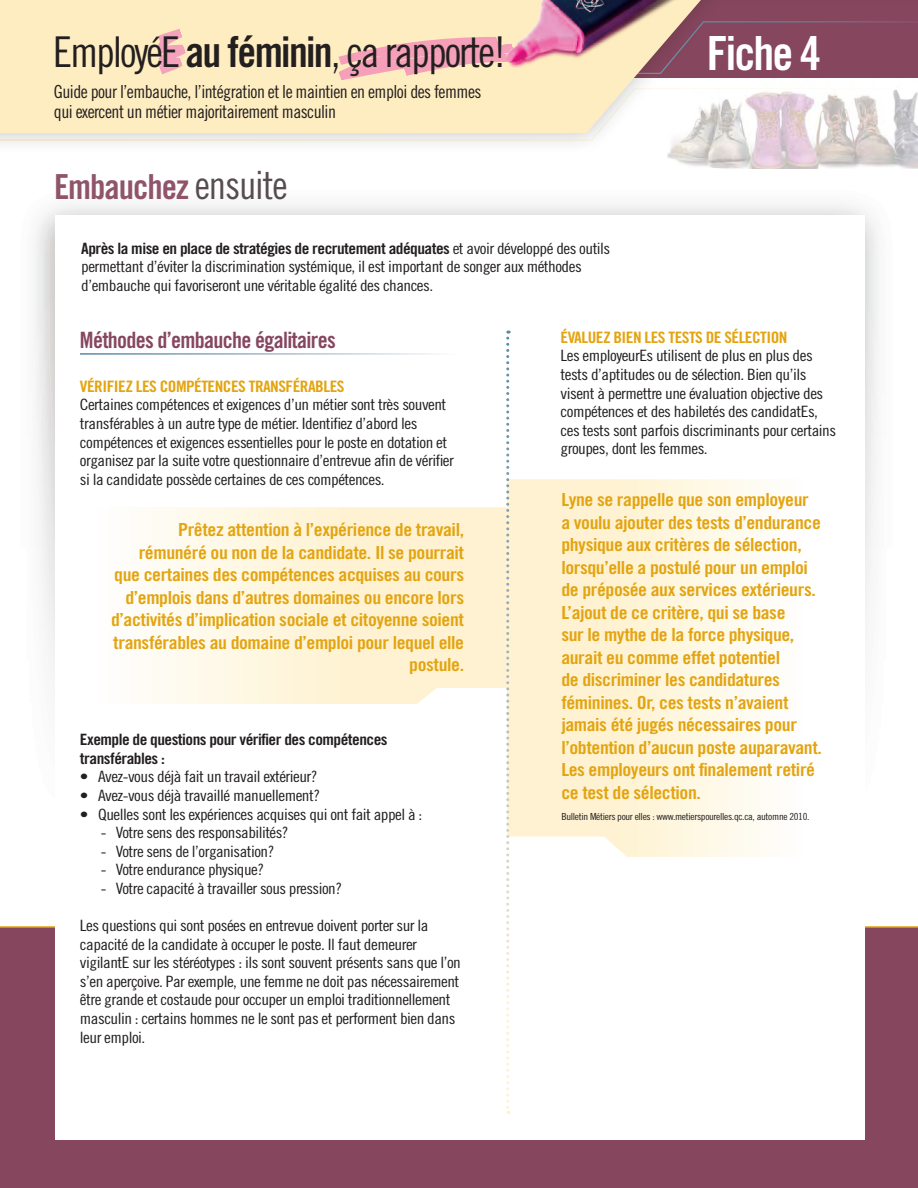
<style>
.page{position:relative;width:918px;height:1188px;background:#fff}
.page>*{position:absolute;margin:0;border:0;box-sizing:border-box;transform-origin:0 0}
.t1{font:47.1px "Trade Gothic Bold Cond Twenty";letter-spacing:-.04em;color:#fff}
.t2{font:42.45px "Trade Gothic Cond Eighteen";letter-spacing:-.05em;color:#231f20}
.TItre_couvert{font:34.5px "Trade Gothic Bold Cond Twenty";letter-spacing:-.03em;color:#90546a}
.Sous-titre{font:22.5px "Trade Gothic Bold Cond Twenty";letter-spacing:-.03em;color:#86465e}
.Bulle{font:18px/22.5px "Trade Gothic Bold Cond Twenty";letter-spacing:-.02em;color:#e3a410;text-align:right;scale:1.11 1}
.t3{font:18px/19.5px "Trade Gothic Cond Eighteen";letter-spacing:-.03em;color:#231f20}
.ss-ss-titre{font:15.75px "Trade Gothic Bold Cond Twenty";letter-spacing:-.03em;color:#e3a410;scale:1.1 1}
.Régulier{font:15.6px/18.6px "Trade Gothic Cond Eighteen";letter-spacing:-.03em;color:#231f20;scale:1.11 1}
.Énumération_1{font:15.6px "Trade Gothic Cond Eighteen";letter-spacing:-.03em;color:#231f20;scale:1.11 1}
.Énumération_2{font:15.6px "Trade Gothic Cond Eighteen";letter-spacing:-.03em;color:#231f20;scale:1.1 1}
.Régulier-2{font:15.6px/18.6px "Trade Gothic Bold Cond Twenty";letter-spacing:-.03em;color:#231f20;scale:1.11 1}
.Notes_bas_de_page{font:9.75px "Trade Gothic Cond Eighteen";letter-spacing:-.03em;color:#231f20;scale:1.1 1}
.s1{font-family:"Trade Gothic Bold Cond Twenty"}
.s2{font-family:"Trade Gothic Cond Eighteen";font-size:39px;color:#574c4f}
</style>
<div class="page">
<img style="left:667px;top:155px;width:251px;height:14px">
<div style="left:0;top:926px;width:918px;height:262px;background:#86465e"></div>
<div style="left:0;top:0;width:918px;height:155px;background:#231f20;opacity:.27"></div>
<svg style="left:0;top:0;width:918px;height:133px;background:#e7d0b7"></svg>
<svg style="left:338px;top:37px;width:176px;height:43px;background:#f8bfbb"></svg>
<svg style="left:158px;top:29px;width:28px;height:45px"></svg>
<img style="left:503px;top:0;width:206px;height:69px">
<div style="left:55px;top:215px;width:810px;height:925px;background:#fff"></div>
<svg style="left:152px;top:507px;width:354px;height:197px;background:#fef4db"></svg>
<svg style="left:509px;top:479px;width:254px;height:378px;background:#fef5dc"></svg>
<svg style="left:506px;top:331px;width:3px;height:783px"></svg>
<h2 class="t2" style="left:53px;top:26px;width:455px">EmployéE <span class="s1">au féminin</span>, ça rapporte!</h2>
<p class="t3" style="left:54px;top:82px;width:429px">Guide pour l’embauche, l’intégration et le maintien en emploi des femmes qui exercent un métier majoritairement masculin</p>
<p class="TItre_couvert" style="left:54px;top:166px;width:235px">Embauchez <span class="s2">ensuite</span></p>
<p class="t1" style="left:707px;top:25px;width:116px">Fiche 4</p>
<p class="Régulier" style="left:81px;top:239px;width:478px"><span class="s1">Après la mise en place de stratégies de recrutement adéquates</span> et avoir développé des outils permettant d’éviter la discrimination systémique, il est important de songer aux méthodes d’embauche qui favoriseront une véritable égalité des chances.</p>
<p class="ss-ss-titre" style="left:561px;top:328px;width:208px">ÉVALUEZ BIEN LES TESTS DE SÉLECTION</p>
<p class="Régulier" style="left:561px;top:346px;width:250px">Les employeurEs utilisent de plus en plus des tests d’aptitudes ou de sélection. Bien qu’ils visent à permettre une évaluation objective des compétences et des habiletés des candidatEs, ces tests sont parfois discriminants pour certains groupes, dont les femmes.</p>
<p class="Sous-titre" style="left:80px;top:326px;width:257px">Méthodes d’embauche égalitaires</p>
<p class="ss-ss-titre" style="left:80px;top:377px;width:242px">VÉRIFIEZ LES COMPÉTENCES TRANSFÉRABLES</p>
<p class="Régulier" style="left:80px;top:395px;width:338px">Certaines compétences et exigences d’un métier sont très souvent transférables à un autre type de métier. Identifiez d’abord les compétences et exigences essentielles pour le poste en dotation et organisez par la suite votre questionnaire d’entrevue afin de vérifier si la candidate possède certaines de ces compétences.</p>
<p class="Bulle" style="left:111px;top:519px;width:320px">Prêtez attention à l’expérience de travail, rémunéré ou non de la candidate. Il se pourrait que certaines des compétences acquises au cours d’emplois dans d’autres domaines ou encore lors d’activités d’implication sociale et citoyenne soient transférables au domaine d’emploi pour lequel elle postule.</p>
<p class="Régulier-2" style="left:80px;top:730px;width:279px">Exemple de questions pour vérifier des compétences transférables :</p>
<p class="Énumération_1" style="left:80px;top:767px;width:216px">• Avez-vous déjà fait un travail extérieur?</p>
<p class="Énumération_1" style="left:80px;top:786px;width:218px">• Avez-vous déjà travaillé manuellement?</p>
<p class="Énumération_1" style="left:80px;top:805px;width:310px">• Quelles sont les expériences acquises qui ont fait appel à :</p>
<p class="Énumération_2" style="left:101px;top:823px;width:172px">- Votre sens des responsabilités?</p>
<p class="Énumération_2" style="left:101px;top:842px;width:159px">- Votre sens de l’organisation?</p>
<p class="Énumération_2" style="left:101px;top:860px;width:150px">- Votre endurance physique?</p>
<p class="Énumération_2" style="left:101px;top:879px;width:221px">- Votre capacité à travailler sous pression?</p>
<p class="Régulier" style="left:80px;top:916px;width:345px">Les questions qui sont posées en entrevue doivent porter sur la capacité de la candidate à occuper le poste. Il faut demeurer vigilantE sur les stéréotypes : ils sont souvent présents sans que l’on s’en aperçoive. Par exemple, une femme ne doit pas nécessairement être grande et costaude pour occuper un emploi traditionnellement masculin : certains hommes ne le sont pas et performent bien dans leur emploi.</p>
<p class="Bulle" style="left:561px;top:489px;width:236px;text-align:left">Lyne se rappelle que son employeur a voulu ajouter des tests d’endurance physique aux critères de sélection, lorsqu’elle a postulé pour un emploi de préposée aux services extérieurs.<br>L’ajout de ce critère, qui se base<br>sur le mythe de la force physique, aurait eu comme effet potentiel<br>de discriminer les candidatures féminines. Or, ces tests n’avaient jamais été jugés nécessaires pour l’obtention d’aucun poste auparavant.<br>Les employeurs ont finalement retiré ce test de sélection.</p>
<p class="Notes_bas_de_page" style="left:561px;top:811px;width:227px">Bulletin Métiers pour elles : www.metierspourelles.qc.ca, automne 2010.</p>
</div>
